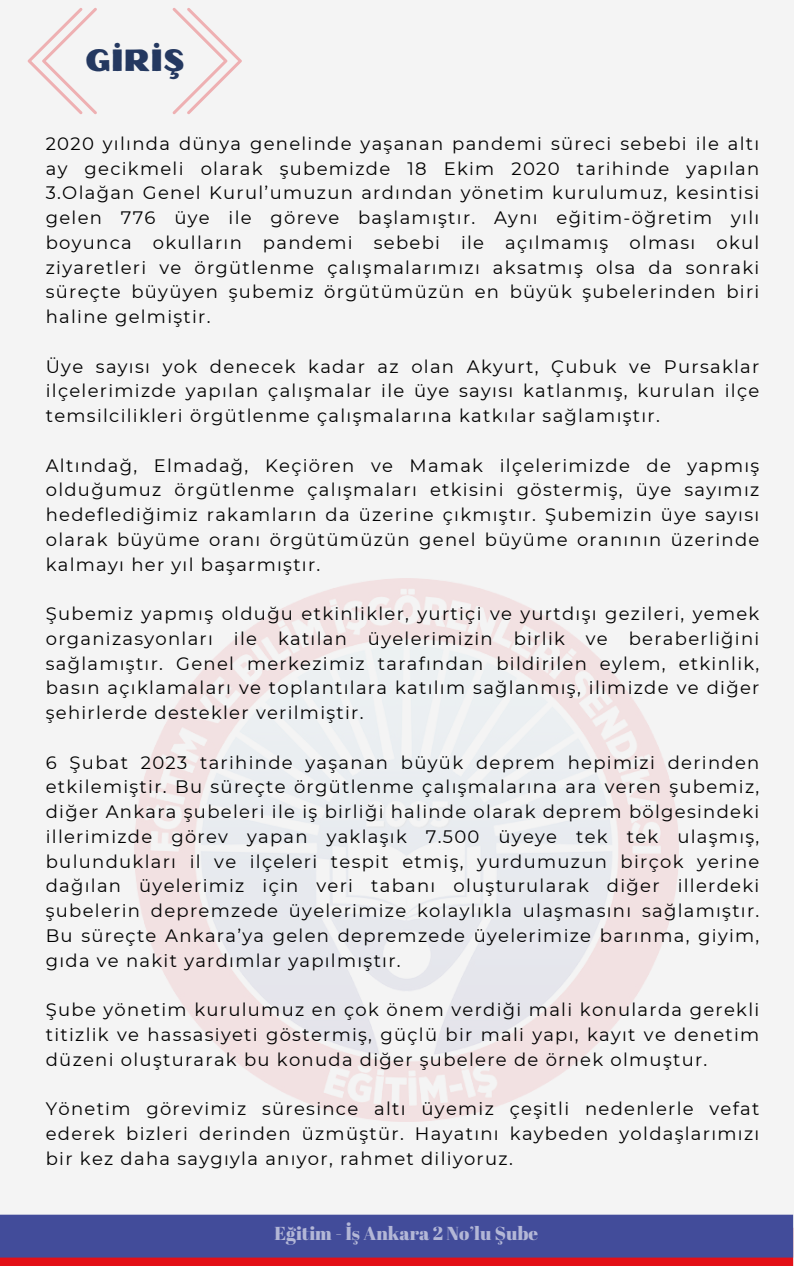
<style>
.page{position:relative;width:794px;height:1266px;background:#fff}
.page>*{position:absolute;margin:0;border:0;box-sizing:border-box;transform-origin:0 0}
.t1{font:30.75px "Oilvare Base";color:#243860}
.t2{font:18.75px "Abril Fatface";color:#fff}
.t3{font:18px/24.8px "Montserrat";letter-spacing:.07em;color:#000}
</style>
<div class="page">
<div style="left:0;top:0;width:793px;height:1266px;background:#f4f4f4"></div>
<svg style="left:0;top:1214px;width:792px;height:52px;background:#5e4485"></svg>
<svg style="left:28px;top:8px;width:213px;height:106px"></svg>
<p class="t1" style="left:85px;top:41px;width:101px">GİRİŞ</p>
<p class="t3" style="left:46px;top:131px;width:714px">2020 yılında dünya geneli nde yaşanan pandemi süreci sebebi i le altı ay geci kmeli olarak şubemizde 18 Eki m 2020 tari hi nde yapılan 3.Olağan Genel Kurul’umuzun ardından yöneti m kurulumuz, kesi ntisi gelen 776 üye i le göreve başlamıştır. Aynı eğiti m-öğreti m yılı boyunca okulların pandemi</p>
<p class="t3" style="left:46px;top:230px;width:714px;text-indent:415px">i le açılmamış olması okul ziyaretleri ve örgütlenme çalışmalarımızı aksatmış olsa da sonraki süreçte büyüyen şubemiz örgütümüzün en büyük şubeleri nden bi ri hali ne gelmişti r.</p>
<h1 class="t3" style="left:46px;top:354px;width:714px;text-align:justify">Üye sayısı yok denecek kadar az olan Akyurt, Çubuk ve Pursaklar i lçeleri mizde yapılan çalışmalar i le üye sayısı katlanmış, kurulan i lçe temsi lci li kleri örgütlenme çalışmalarına katkılar sağlamıştır.</h1>
<p class="t3" style="left:46px;top:453px;width:714px;text-align:justify">Altındağ, Elmadağ, Keçiören ve Mamak i lçeleri mizde de yapmış olduğumuz örgütlenme çalışmaları etkisi ni göstermiş, üye sayımız hedeflediği miz rakamların da üzeri ne çıkmıştır. Şubemizi n üye sayısı olarak büyüme oranı örgütümüzün genel büyüme oranının üzeri nde kalmayı her yıl başarmıştır.</p>
<p class="t3" style="left:46px;top:601px;width:714px">Şubemiz yapmış olduğu etki nli kler, yurtiçi ve yurtdışı gezi leri, yemek organizasyonları i le katılan üyeleri mizi n bi rli k ve beraberliği ni sağlamıştır. Genel merkezi miz tarafından bi ldi ri len eylem, etki nli k, basın açıklamaları ve toplantılara katılım sağlanmış, i li mizde ve diğer şehi rlerde destekler veri lmişti r.</p>
<p class="t3" style="left:46px;top:750px;width:714px">6 Şubat 2023 tari hi nde yaşanan büyük deprem hepi mizi deri nden etki lemişti r. Bu süreçte örgütlenme çalışmalarına ara veren şubemiz, diğer Ankara şubeleri i le iş bi rliği hali nde olarak deprem bölgesi ndeki i lleri mizde görev yapan yaklaşık 7.500 üyeye tek tek ulaşmış, bulundukları i l ve i lçeleri tespit etmiş, yurdumuzun bi rçok yeri ne dağılan üyeleri miz içi n veri tabanı oluşturularak diğer i llerdeki şubeleri n depremzede üyeleri mize kolaylıkla ulaşmasını sağlamıştır.<br>Bu süreçte Ankara’ya gelen depremzede üyeleri mize barınma, giyi m, gıda ve nakit yardımlar yapılmıştır.</p>
<p class="t3" style="left:46px;top:997px;width:714px">Şube yöneti m kurulumuz en çok önem verdiği mali konularda gerekli titizli k ve hassasiyeti göstermiş, güçlü bi r mali yapı, kayıt ve deneti m düzeni oluşturarak bu konuda diğer şubelere de örnek olmuştur.</p>
<p class="t3" style="left:46px;top:1096px;width:714px;text-align:justify">Yöneti m görevi miz süresi nce altı üyemiz çeşitli nedenlerle vefat ederek bizleri deri nden üzmüştür. Hayatını kaybeden yoldaşlarımızı bi r kez daha saygıyla anıyor, rahmet di liyoruz.</p>
<p class="t3" style="left:373px;top:230px;width:65px">sebebi</p>
<p class="t2" style="left:274px;top:1219px;width:265px">Eğ t m - İş Ankara 2 No’lu Şube</p>
</div>
